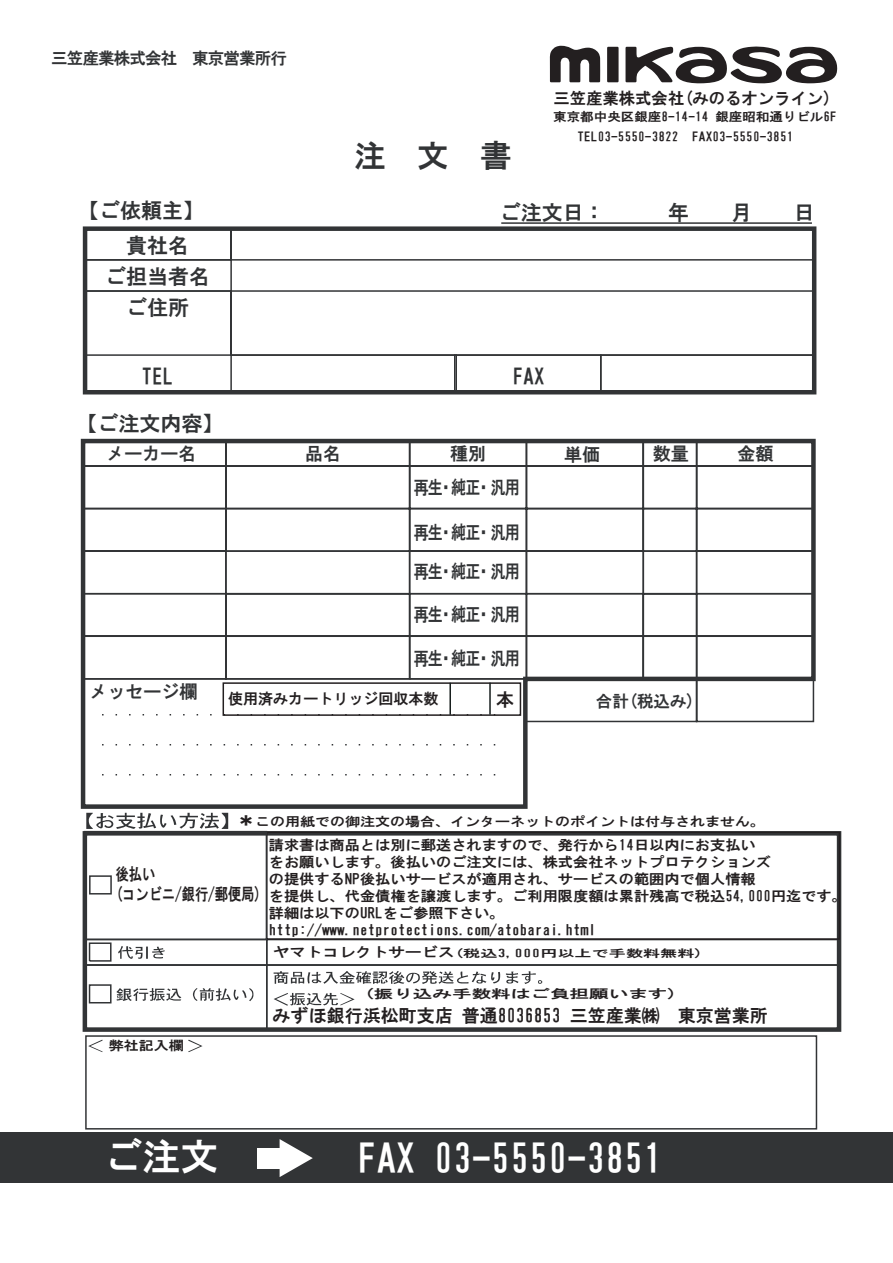
<style>
.page{position:relative;width:893px;height:1263px;background:#fff}
.page>*{position:absolute;margin:0;border:0;box-sizing:border-box;transform-origin:0 0}
.t1{font:37.8px "HG Gothic E";color:#fff}
.t2{font:31.5px "HG Gothic E";color:#323436}
.t3{font:21px "HG Gothic E";color:#323436}
.t4{font:18.75px/39px "HG Gothic E";letter-spacing:-.05em;color:#323436;scale:.8 1}
.t5{font:18px "HG Gothic E";color:#231f20}
.t6{font:18px "HG Gothic E";color:#323436}
.t7{font:16.65px/19.6px "HG Gothic E";color:#231f20;scale:.79 1}
.t8{font:16.5px "HG Gothic E";letter-spacing:-.05em;color:#323436}
.t9{font:16.2px "HG Gothic E";color:#231f20}
.t10{font:15px "HG Gothic E";color:#231f20}
.t11{font:13.95px/17px "HG Gothic E";color:#231f20;scale:1.09 1}
.t12{font:12.75px "HG Gothic E";color:#231f20;scale:1.18 1}
.t13{font:12.15px/19.6px "HG Gothic E";color:#231f20;scale:1.11 1}
.t14{font:12px "HG Gothic E";color:#231f20;scale:1.63 1}
.t15{font:10.5px "HG Gothic E";color:#231f20;scale:1.63 1}
.s1{font-size:15.3px}
.s2{font-size:13.95px}
</style>
<div class="page">
<div style="left:89px;top:942px;width:22px;height:20px;border:2px solid #323436"></div>
<div style="left:266px;top:964px;width:573px;height:66px;border:2px solid #323436"></div>
<div style="left:0;top:1132px;width:892px;height:51px;background:#323436"></div>
<div style="left:257px;top:1148px;width:30px;height:20px;background:#fff"></div>
<svg style="left:279px;top:1139px;width:34px;height:38px"></svg>
<svg style="left:80px;top:438px;width:736px;height:371px"></svg>
<hr style="left:501px;top:222px;width:311px;height:2px;background:#323436">
<svg style="left:230px;top:231px;width:581px;height:30px"></svg>
<svg style="left:88px;top:290px;width:723px;height:66px"></svg>
<div style="left:84px;top:259px;width:148px;height:33px;border:2px solid #323436"></div>
<svg style="left:230px;top:354px;width:581px;height:36px"></svg>
<div style="left:454px;top:354px;width:147px;height:39px;border:2px solid #323436"></div>
<div style="left:83px;top:226px;width:733px;height:169px;border:4px solid #323436"></div>
<svg style="left:102px;top:714px;width:120px;height:2px"></svg>
<svg style="left:102px;top:744px;width:396px;height:2px"></svg>
<svg style="left:102px;top:774px;width:396px;height:2px"></svg>
<div style="left:222px;top:682px;width:299px;height:34px;border:2px solid #231f20"></div>
<hr style="left:449px;top:683px;width:2px;height:32px;background:#171e1d">
<hr style="left:489px;top:683px;width:1px;height:32px;background:#171e1d">
<div style="left:85px;top:1035px;width:732px;height:95px;border:2px solid #323436"></div>
<svg style="left:88px;top:1040px;width:15px;height:12px"></svg>
<svg style="left:188px;top:1040px;width:14px;height:12px"></svg>
<div style="left:84px;top:939px;width:183px;height:27px;border:2px solid #323436"></div>
<svg style="left:86px;top:813px;width:142px;height:16px"></svg>
<svg style="left:118px;top:946px;width:47px;height:13px"></svg>
<svg style="left:116px;top:988px;width:65px;height:13px"></svg>
<svg style="left:193px;top:988px;width:60px;height:13px"></svg>
<div style="left:89px;top:984px;width:22px;height:19px;border:2px solid #323436"></div>
<svg style="left:273px;top:971px;width:227px;height:13px"></svg>
<svg style="left:506px;top:971px;width:36px;height:13px"></svg>
<svg style="left:273px;top:993px;width:81px;height:13px"></svg>
<div style="left:83px;top:831px;width:758px;height:201px;border:4px solid #323436"></div>
<div style="left:266px;top:832px;width:574px;height:108px;border:2px solid #231f20"></div>
<div style="left:84px;top:831px;width:183px;height:109px;border:2px solid #323436"></div>
<div style="left:89px;top:875px;width:23px;height:20px;border:2px solid #323436"></div>
<div style="left:607px;top:47px;width:11px;height:35px;background:#231f20"></div>
<svg style="left:550px;top:46px;width:50px;height:36px"></svg>
<svg style="left:625px;top:46px;width:212px;height:38px"></svg>
<p class="t8" style="left:51px;top:50px;width:237px">三笠産業株式会社 東京営業所行</p>
<h2 class="t2" style="left:354px;top:140px;width:159px">注文書</h2>
<p class="t9" style="left:553px;top:90px;width:279px">三笠産業株式会社(みのるオンライン)</p>
<p class="t13" style="left:577px;top:107px;width:235px;text-indent:-24px">東京都中央区銀座8-14-14 銀座昭和通りビル6F<br>TEL03-5550-3822 FAX03-5550-3851</p>
<h3 class="t3" style="left:78px;top:200px;width:127px">【ご依頼主】</h3>
<h3 class="t3" style="left:500px;top:202px;width:106px">ご注文日：</h3>
<h3 class="t3" style="left:668px;top:202px;width:22px">年</h3>
<h3 class="t3" style="left:730px;top:202px;width:22px">月</h3>
<h3 class="t3" style="left:794px;top:202px;width:22px">日</h3>
<h3 class="t3" style="left:126px;top:235px;width:64px">貴社名</h3>
<h3 class="t3" style="left:105px;top:266px;width:106px">ご担当者名</h3>
<h3 class="t3" style="left:126px;top:297px;width:64px">ご住所</h3>
<h3 class="t3" style="left:142px;top:366px;width:33px">TEL</h3>
<h3 class="t3" style="left:513px;top:366px;width:33px">FAX</h3>
<h3 class="t3" style="left:76px;top:412px;width:148px">【ご注文内容】</h3>
<p class="t6" style="left:106px;top:445px;width:91px">メーカー名</p>
<p class="t6" style="left:305px;top:445px;width:37px">品名</p>
<p class="t6" style="left:450px;top:444px;width:37px">種別</p>
<p class="t6" style="left:564px;top:446px;width:37px">単価</p>
<p class="t6" style="left:652px;top:444px;width:37px">数量</p>
<p class="t6" style="left:737px;top:445px;width:37px">金額</p>
<h3 class="t4" style="left:413px;top:467px;width:134px">再生・純正・汎用</h3>
<h3 class="t4" style="left:413px;top:512px;width:134px">再生・純正・汎用再生・純正・汎用</h3>
<h3 class="t4" style="left:413px;top:595px;width:134px">再生・純正・汎用</h3>
<h3 class="t4" style="left:413px;top:638px;width:134px">再生・純正・汎用</h3>
<p class="t6" style="left:90px;top:683px;width:109px">メッセージ欄</p>
<p class="t10" style="left:228px;top:691px;width:211px">使用済みカートリッジ回収本数</p>
<p class="t5" style="left:496px;top:690px;width:19px">本</p>
<p class="t8" style="left:596px;top:693px;width:100px">合計(税込み)</p>
<p class="t12" style="left:237px;top:815px;width:449px"><span class="s1">＊</span>この用紙での御注文の場合、インターネットのポイントは付与されません。</p>
<p class="t7" style="left:116px;top:864px;width:186px">後払い<br>(コンビニ/銀行/郵便局)</p>
<p class="t11" style="left:269px;top:836px;width:532px">請求書は商品とは別に郵送されますので、発行から14日以内にお支払い<br>をお願いします。後払いのご注文には、株式会社ネットプロテクションズ<br>の提供するNP後払いサービスが適用され、サービスの範囲内で個人情報<br>を提供し、代金債権を譲渡します。ご利用限度額は累計残高で税込54,000円迄です。詳細は以下のURLをご参照下さい。<br>http://www.netprotections.com/atobarai.html</p>
<p class="t15" style="left:273px;top:948px;width:265px"><span class="s2">ヤマトコレクトサービス</span>(税込3,000円以上で手数料無料)</p>
<p class="t14" style="left:364px;top:987px;width:194px">(振り込み手数料はご負担願います)</p>
<p class="t12" style="left:109px;top:1039px;width:65px">弊社記入欄</p>
<p class="t5" style="left:273px;top:1006px;width:496px">みずほ銀行浜松町支店普通8036853 三笠産業㈱ 東京営業所</p>
<h1 class="t1" style="left:104px;top:1137px;width:116px">ご注文</h1>
<h1 class="t1" style="left:358px;top:1140px;width:306px">FAX 03-5550-3851</h1>
</div>
